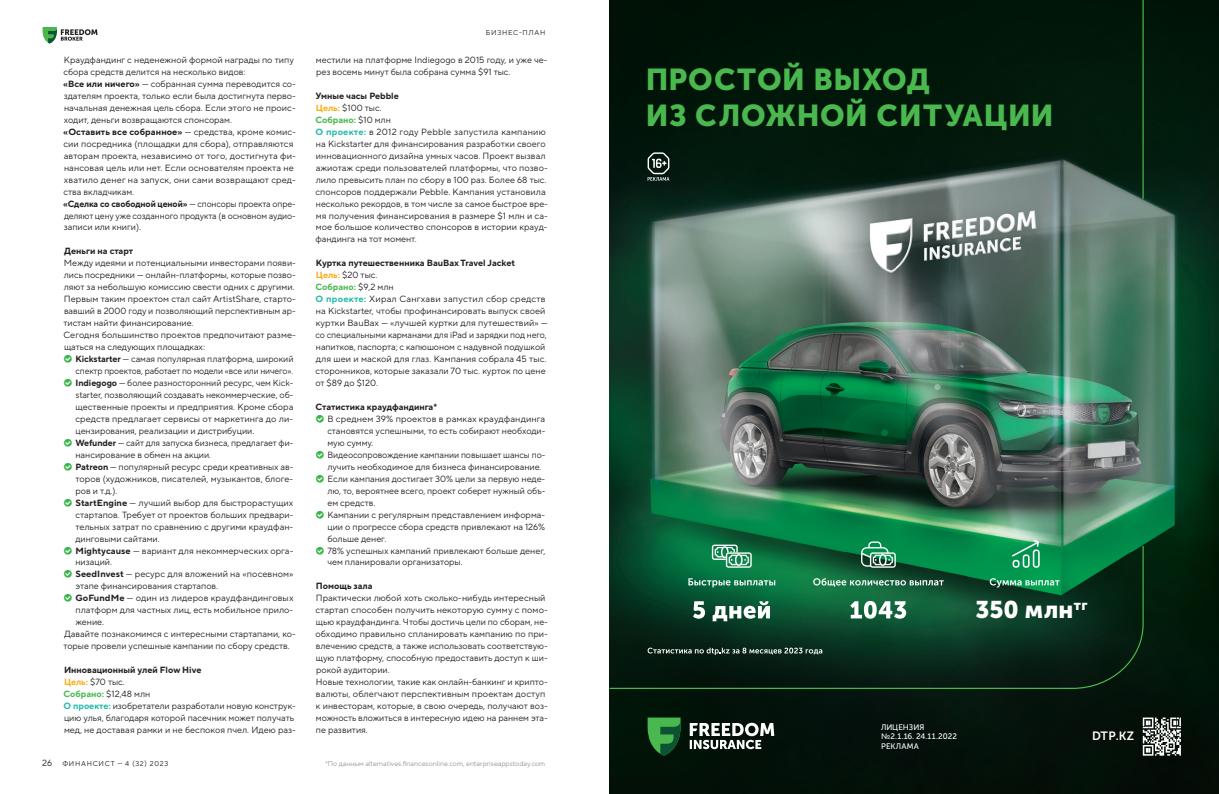
<style>
.page{position:relative;width:1219px;height:794px;background:#fff}
.page>*{position:absolute;margin:0;border:0;box-sizing:border-box;transform-origin:0 0}
.t1{font:30px/36px "Museo Sans Cyrl 900";letter-spacing:.02em;color:#4ab84f}
.t2{font:24px "Museo Sans Cyrl 900";color:#fff}
.t3{font:12px "Museo Sans Cyrl 700";color:#fff}
.t4{font:9px/12px "TT Norms Pro";color:#231f20}
.t5{font:700 9px "TT Norms Pro";color:#231f20}
.t6{font:9px "TT Norms Pro";color:#231f20;scale:.96 1}
.t7{font:8px/9.6px "Museo Sans Cyrl 500";letter-spacing:.005em;color:#fff}
.t8{font:7px "TT Norms Pro";color:#939598}
.t9{font:7px "TT Norms Pro";letter-spacing:.1em;color:#231f20}
.s1{font-weight:700}
.s2{font-weight:700;color:#faaf18}
.s3{font-weight:700;color:#4ab84f}
.s4{font-weight:700;color:#22bcac}
.s5{font-size:9px}
.s6{font-family:"TT Norms Pro"}
</style>
<div class="page">
<img style="left:609px;top:0;width:610px;height:794px">
<hr style="left:1142px;top:0;width:2px;height:199px;background:#4ab84f">
<svg style="left:609px;top:545px;width:535px;height:144px;background:#084126"></svg>
<svg style="left:648px;top:647px;width:174px;height:8px"></svg>
<svg style="left:813px;top:578px;width:131px;height:8px"></svg>
<svg style="left:990px;top:578px;width:70px;height:9px"></svg>
<svg style="left:688px;top:578px;width:87px;height:9px"></svg>
<svg style="left:850px;top:601px;width:56px;height:17px"></svg>
<svg style="left:693px;top:601px;width:12px;height:17px"></svg>
<svg style="left:713px;top:601px;width:57px;height:20px"></svg>
<svg style="left:712px;top:544px;width:40px;height:24px"></svg>
<svg style="left:861px;top:541px;width:35px;height:27px"></svg>
<svg style="left:1012px;top:540px;width:28px;height:28px"></svg>
<svg style="left:1143px;top:717px;width:38px;height:38px"></svg>
<svg style="left:690px;top:723px;width:84px;height:26px"></svg>
<svg style="left:648px;top:717px;width:33px;height:38px"></svg>
<svg style="left:648px;top:152px;width:21px;height:29px"></svg>
<svg style="left:43px;top:27px;width:54px;height:16px"></svg>
<p class="t4" style="left:63px;top:54px;width:234px">Краудфандинг с неденежной формой награды по типу сбора средств делится на несколько видов:<br><span class="s1">«Все или ничего»</span> — собранная сумма переводится со&shy;здателям проекта, только если была достигнута перво&shy;начальная денежная цель сбора. Если этого не проис&shy;ходит, деньги возвращаются спонсорам.<br><span class="s1">«Оставить все собранное»</span> — средства, кроме комис&shy;сии посредника (площадки для сбора), отправляются авторам проекта, независимо от того, достигнута фи&shy;нансовая цель или нет. Если основателям проекта не хватило денег на запуск, они сами возвращают сред&shy;ства вкладчикам.<br><span class="s1">«Сделка со свободной ценой»</span> — спонсоры проекта опре&shy;деляют цену уже созданного продукта (в основном аудио&shy;записи или книги).</p>
<p class="t5" style="left:64px;top:245px;width:70px">Деньги на старт</p>
<p class="t4" style="left:63px;top:257px;width:234px">Между идеями и потенциальными инвесторами появи&shy;лись посредники — онлайн-платформы, которые позво&shy;ляют за небольшую комиссию свести одних с другими.<br>Первым таким проектом стал сайт ArtistShare, старто&shy;вавший в 2000 году и позволяющий перспективным ар&shy;тистам найти финансирование.<br>Сегодня большинство проектов предпочитают разме&shy;щаться на следующих площадках:</p>
<p class="t4" style="left:75px;top:353px;width:220px"><span class="s1">Kickstarter</span> — самая популярная платформа, широкий</p>
<p class="t6" style="left:75px;top:364px;width:228px">спектр проектов, работает по модели «все или ничего».</p>
<p class="t4" style="left:75px;top:377px;width:219px"><span class="s1">Indiegogo</span> — более разносторонний ресурс, чем Kick-</p>
<p class="t4" style="left:75px;top:389px;width:219px">starter, позволяющий создавать некоммерческие, об-</p>
<p class="t4" style="left:75px;top:401px;width:219px">щественные проекты и предприятия. Кроме сбора</p>
<p class="t4" style="left:75px;top:413px;width:219px">средств предлагает сервисы от маркетинга до ли-</p>
<p class="t4" style="left:75px;top:425px;width:180px">цензирования, реализации и дистрибуции.</p>
<p class="t4" style="left:75px;top:436px;width:219px"><span class="s1">Wefunder</span> — сайт для запуска бизнеса, предлагает фи-</p>
<p class="t4" style="left:75px;top:448px;width:137px">нансирование в обмен на акции.</p>
<p class="t4" style="left:75px;top:460px;width:219px"><span class="s1">Patreon</span> — популярный ресурс среди креативных ав-</p>
<p class="t4" style="left:75px;top:472px;width:219px">торов (художников, писателей, музыкантов, блоге-</p>
<p class="t4" style="left:75px;top:484px;width:44px">ров и т.д.).</p>
<p class="t4" style="left:75px;top:496px;width:219px"><span class="s1">StartEngine</span> — лучший выбор для быстрорастущих</p>
<p class="t4" style="left:75px;top:508px;width:219px">стартапов. Требует от проектов больших предвари-</p>
<p class="t4" style="left:75px;top:520px;width:219px">тельных затрат по сравнению с другими краудфан-</p>
<p class="t4" style="left:75px;top:532px;width:86px">динговыми сайтами.</p>
<p class="t4" style="left:75px;top:544px;width:219px"><span class="s1">Mightycause</span> — вариант для некоммерческих орга-</p>
<p class="t4" style="left:75px;top:556px;width:38px">низаций.</p>
<p class="t4" style="left:75px;top:568px;width:219px"><span class="s1">SeedInvest</span> — ресурс для вложений на «посевном»</p>
<p class="t4" style="left:75px;top:580px;width:144px">этапе финансирования стартапов.</p>
<p class="t4" style="left:75px;top:592px;width:220px"><span class="s1">GoFundMe</span> — один из лидеров краудфандинговых</p>
<p class="t4" style="left:75px;top:604px;width:219px">платформ для частных лиц, есть мобильное прило-</p>
<p class="t4" style="left:75px;top:616px;width:30px">жение.</p>
<p class="t4" style="left:64px;top:628px;width:233px">Давайте познакомимся с интересными стартапами, ко-</p>
<p class="t4" style="left:63px;top:640px;width:228px">торые провели успешные кампании по сбору средств.</p>
<p class="t4" style="left:64px;top:664px;width:234px"><span class="s1">Инновационный улей Flow Hive<br></span><span class="s2">Цель:</span> $70 тыс.<br><span class="s3">Собрано:</span> $12,48 млн<br><span class="s4">О проекте:</span> изобретатели разработали новую конструк&shy;цию улья, благодаря которой пасечник может получать мед, не доставая рамки и не беспокоя пчел. Идею раз-</p>
<p class="t9" style="left:42px;top:758px;width:128px"><span class="s5">26</span> ФИНАНСИСТ — 4 (32) 2023</p>
<p class="t9" style="left:486px;top:28px;width:61px">БИЗНЕС-ПЛАН</p>
<p class="t4" style="left:316px;top:54px;width:233px">местили на платформе Indiegogo в 2015 году, и уже че&shy;рез восемь минут была собрана сумма $91 тыс.</p>
<p class="t4" style="left:315px;top:90px;width:234px"><span class="s1">Умные часы Pebble<br></span><span class="s2">Цель:</span> $100 тыс.<br><span class="s3">Собрано:</span> $10 млн<br><span class="s4">О проекте:</span> в 2012 году Pebble запустила кампанию на Kickstarter для финансирования разработки своего инновационного дизайна умных часов. Проект вызвал ажиотаж среди пользователей платформы, что позво&shy;лило превысить план по сбору в 100 раз. Более 68 тыс. спонсоров поддержали Pebble. Кампания установила несколько рекордов, в том числе за самое быстрое вре&shy;мя получения финансирования в размере $1 млн и са&shy;мое большое количество спонсоров в истории крауд&shy;фандинга на тот момент.</p>
<p class="t4" style="left:315px;top:257px;width:234px"><span class="s1">Куртка путешественника BauBax Travel Jacket<br></span><span class="s2">Цель:</span> $20 тыс.<br><span class="s3">Собрано:</span> $9,2 млн<br><span class="s4">О проекте:</span> Хирал Сангхави запустил сбор средств на Kickstarter, чтобы профинансировать выпуск своей куртки BauBax — «лучшей куртки для путешествий» — со специальными карманами для iPad и зарядки под него, напитков, паспорта; с капюшоном с надувной подушкой для шеи и маской для глаз. Кампания собрала 45 тыс. сторонников, которые заказали 70 тыс. курток по цене от $89 до $120.</p>
<p class="t5" style="left:316px;top:400px;width:123px">Статистика краудфандинга*</p>
<p class="t4" style="left:327px;top:413px;width:220px">В среднем 39% проектов в рамках краудфандинга становятся успешными, то есть собирают необходи&shy;мую сумму.<br>Видеосопровождение кампании повышает шансы по&shy;лучить необходимое для бизнеса финансирование.<br>Если кампания достигает 30% цели за первую неде&shy;лю, то, вероятнее всего, проект соберет нужный объ&shy;ем средств.<br>Кампании с регулярным представлением информа&shy;ции о прогрессе сбора средств привлекают на 126% больше денег.<br>78% успешных кампаний привлекают больше денег, чем планировали организаторы.</p>
<p class="t5" style="left:316px;top:579px;width:58px">Помощь зала</p>
<p class="t4" style="left:315px;top:592px;width:234px">Практически любой хоть сколько-нибудь интересный стартап способен получить некоторую сумму с помо&shy;щью краудфандинга. Чтобы достичь цели по сборам, не&shy;обходимо правильно спланировать кампанию по при&shy;влечению средств, а также использовать соответствую&shy;щую платформу, способную предоставить доступ к ши&shy;рокой аудитории.<br>Новые технологии, такие как онлайн-банкинг и крипто&shy;валюты, облегчают перспективным проектам доступ к инвесторам, которые, в свою очередь, получают воз&shy;можность вложиться в интересную идею на раннем эта&shy;пе развития.</p>
<p class="t8" style="left:325px;top:758px;width:222px">*По данным alternatives.financesonline.com, enterpriseappstoday.com</p>
<h1 class="t1" style="left:646px;top:61px;width:409px">ПРОСТОЙ ВЫХОД<br>ИЗ СЛОЖНОЙ СИТУАЦИИ</h1>
<h2 class="t2" style="left:976px;top:596px;width:113px">350 млн<sup>тг</sup></h2>
<p class="t7" style="left:881px;top:722px;width:78px">ЛИЦЕНЗИЯ <span class="s6">№</span>2.1.16. 24.11.2022<br>РЕКЛАМА</p>
<h3 class="t3" style="left:1092px;top:729px;width:44px">DTP.KZ</h3>
</div>
